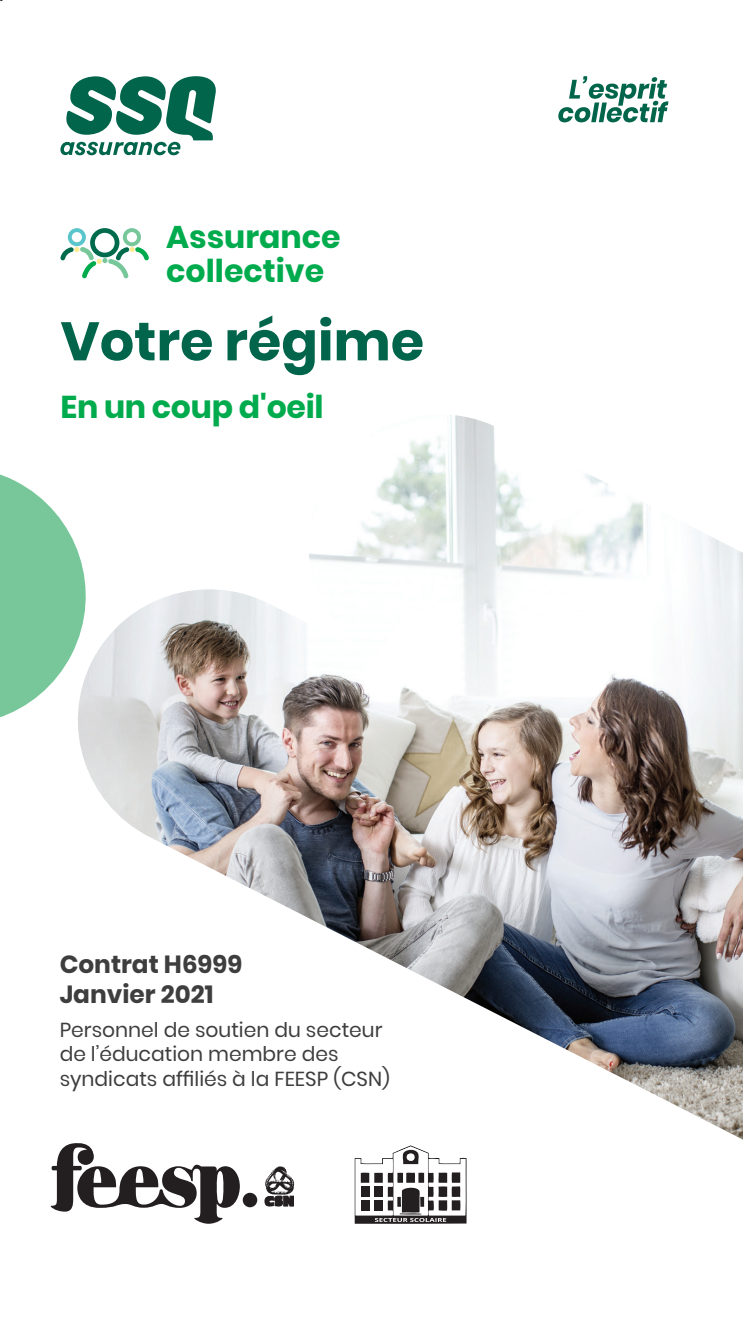
<style>
.page{position:relative;width:743px;height:1328px;background:#fff}
.page>*{position:absolute;margin:0;border:0;box-sizing:border-box;transform-origin:0 0}
.t1{font:700 54px "Poppins";color:#00654b}
.t2{font:700 31.5px/33.8px "Poppins";color:#00ab4d}
.t3{font:700 24.75px/29.7px "Poppins";color:#3e3e3f}
.t4{font:20.25px/24.3px "Poppins";color:#3e3e3f}
</style>
<div class="page">
<div style="left:243px;top:1192px;width:14px;height:15px;background:#231f20;border-radius:50%"></div>
<svg style="left:50px;top:1143px;width:190px;height:80px"></svg>
<svg style="left:265px;top:1166px;width:29px;height:40px"></svg>
<svg style="left:60px;top:228px;width:89px;height:50px"></svg>
<svg style="left:60px;top:76px;width:156px;height:79px"></svg>
<img style="left:80px;top:415px;width:662px;height:724px">
<svg style="left:354px;top:1145px;width:112px;height:78px"></svg>
<svg style="left:558px;top:76px;width:110px;height:46px"></svg>
<svg style="left:0;top:448px;width:104px;height:295px"></svg>
<h2 class="t2" style="left:166px;top:220px;width:176px">Assurance collective</h2>
<h1 class="t1" style="left:60px;top:310px;width:365px">Votre régime</h1>
<h2 class="t2" style="left:60px;top:391px;width:264px">En un coup d'oeil</h2>
<p class="t3" style="left:60px;top:949px;width:184px">Contrat H6999<br>Janvier 2021</p>
<p class="t4" style="left:60px;top:1018px;width:331px">Personnel de soutien du secteur de l’éducation membre des syndicats affiliés à la FEESP (CSN)</p>
</div>
